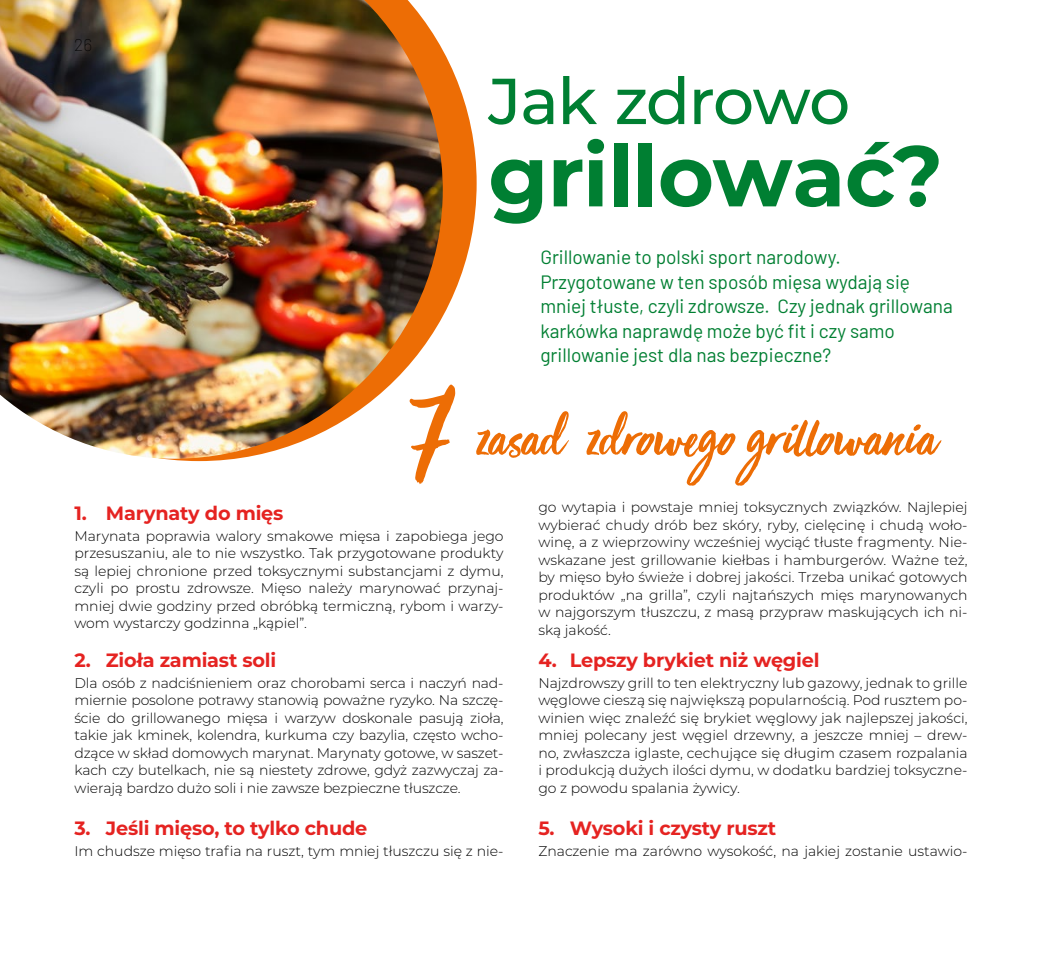
<style>
.page{position:relative;width:1042px;height:968px;background:#fff}
.page>*{position:absolute;margin:0;border:0;box-sizing:border-box;transform-origin:0 0}
.t1{font:700 85.75px "Montserrat";letter-spacing:-.01em;color:#007f32}
.t2{font:500 64.75px "Montserrat";letter-spacing:-.025em;color:#007f32}
.t3{font:56px "Viva Beautiful Pro B";color:#ed6d05}
.t4{font:19.25px/24.5px "Barlow";color:#007f32}
.t5{font:700 19.25px "Montserrat";letter-spacing:-.01em;color:#e52321}
.t6{font:100 17.5px "Barlow";color:#000}
.t7{font:300 14px/17.5px "Montserrat";color:#000;text-align:justify}
</style>
<div class="page">
<svg style="left:156px;top:51px;width:321px;height:410px"></svg>
<img style="left:0;top:0;width:443px;height:458px">
<svg style="left:409px;top:384px;width:46px;height:100px"></svg>
<p class="t6" style="left:74px;top:32px;width:20px">26</p>
<h2 class="t2" style="left:488px;top:56px;width:363px">Jak zdrowo</h2>
<h1 class="t1" style="left:488px;top:114px;width:456px">grillować?</h1>
<h3 class="t4" style="left:540px;top:243px;width:414px">Grillowanie to polski sport narodowy.<br>Przygotowane w ten sposób mięsa wydają się mniej tłuste, czyli zdrowsze. Czy jednak grillowana karkówka naprawdę może być fit i czy samo grillowanie jest dla nas bezpieczne?</h3>
<h3 class="t3" style="left:478px;top:401px;width:461px">zasad zdrowego grillowania</h3>
<h3 class="t5" style="left:74px;top:498px;width:211px">1. Marynaty do mięs</h3>
<p class="t7" style="left:74px;top:526px;width:431px">Marynata poprawia walory smakowe mięsa i zapobiega jego przesuszaniu, ale to nie wszystko. Tak przygotowane produkty są lepiej chronione przed toksycznymi substancjami z dymu, czyli po prostu zdrowsze. Mięso należy marynować przynaj&shy;mniej dwie godziny przed obróbką termiczną, rybom i warzy&shy;wom wystarczy godzinna „kąpiel”.</p>
<h3 class="t5" style="left:74px;top:645px;width:203px">2. Zioła zamiast soli</h3>
<p class="t7" style="left:74px;top:673px;width:431px">Dla osób z nadciśnieniem oraz chorobami serca i naczyń nad&shy;miernie posolone potrawy stanowią poważne ryzyko. Na szczę&shy;ście do grillowanego mięsa i warzyw doskonale pasują zioła, takie jak kminek, kolendra, kurkuma czy bazylia, często wcho&shy;dzące w skład domowych marynat. Marynaty gotowe, w saszet&shy;kach czy butelkach, nie są niestety zdrowe, gdyż zazwyczaj za&shy;wierają bardzo dużo soli i nie zawsze bezpieczne tłuszcze.</p>
<h3 class="t5" style="left:74px;top:813px;width:294px">3. Jeśli mięso, to tylko chude</h3>
<p class="t7" style="left:74px;top:841px;width:431px">Im chudsze mięso trafia na ruszt, tym mniej tłuszczu się z nie-</p>
<p class="t7" style="left:538px;top:498px;width:431px">go wytapia i powstaje mniej toksycznych związków. Najlepiej wybierać chudy drób bez skóry, ryby, cielęcinę i chudą woło&shy;winę, a z wieprzowiny wcześniej wyciąć tłuste fragmenty. Nie&shy;wskazane jest grillowanie kiełbas i hamburgerów. Ważne też, by mięso było świeże i dobrej jakości. Trzeba unikać gotowych produktów „na grilla”, czyli najtańszych mięs marynowanych w najgorszym tłuszczu, z masą przypraw maskujących ich ni&shy;ską jakość.</p>
<h3 class="t5" style="left:538px;top:645px;width:283px">4. Lepszy brykiet niż węgiel</h3>
<p class="t7" style="left:538px;top:673px;width:431px">Najzdrowszy grill to ten elektryczny lub gazowy, jednak to grille węglowe cieszą się największą popularnością. Pod rusztem po&shy;winien więc znaleźć się brykiet węglowy jak najlepszej jakości, mniej polecany jest węgiel drzewny, a jeszcze mniej – drew&shy;no, zwłaszcza iglaste, cechujące się długim czasem rozpalania i produkcją dużych ilości dymu, w dodatku bardziej toksyczne&shy;go z powodu spalania żywicy.</p>
<h3 class="t5" style="left:538px;top:813px;width:239px">5. Wysoki i czysty ruszt</h3>
<p class="t7" style="left:538px;top:841px;width:431px">Znaczenie ma zarówno wysokość, na jakiej zostanie ustawio-</p>
</div>
